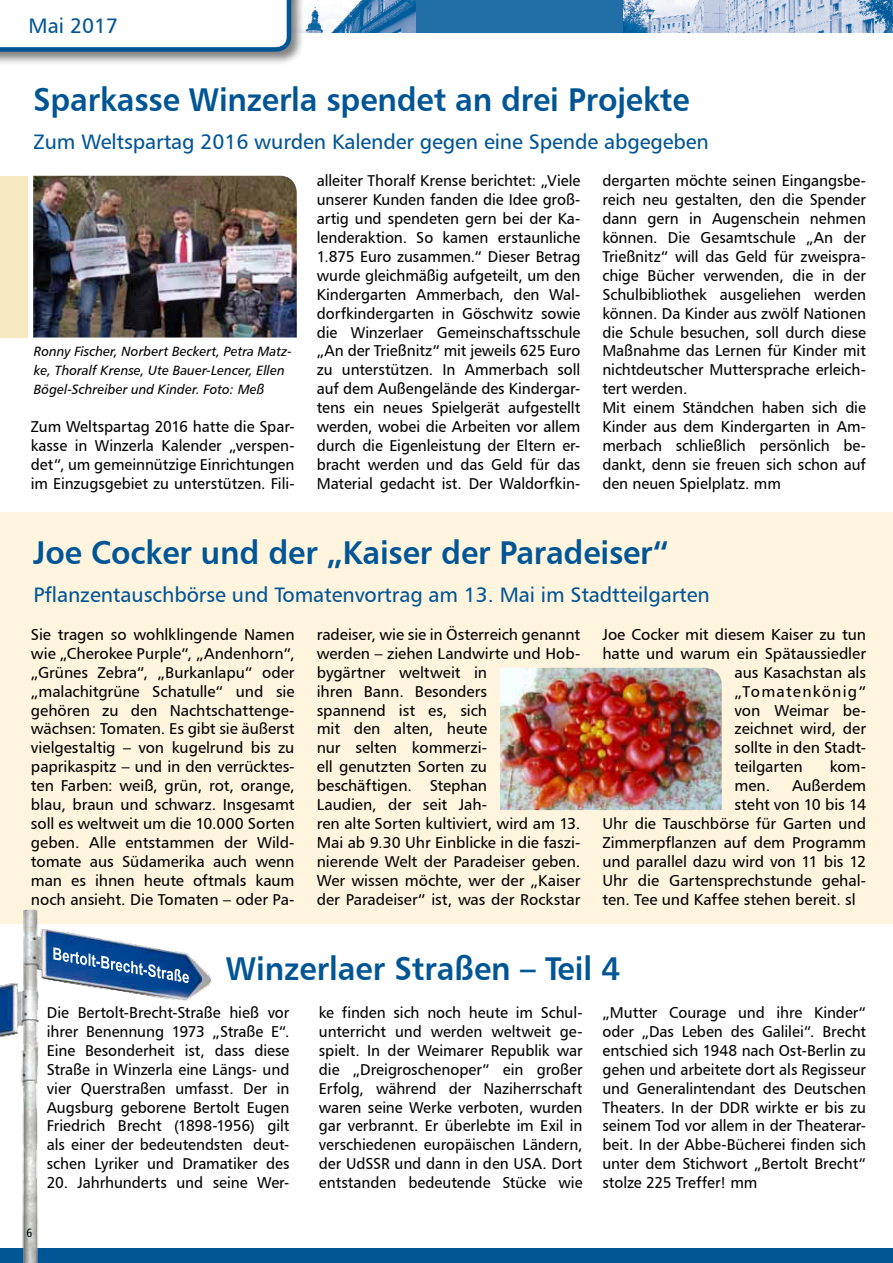
<style>
.page{position:relative;width:893px;height:1263px;background:#fff}
.page>*{position:absolute;margin:0;border:0;box-sizing:border-box;transform-origin:0 0}
.t1{font:33px "Humanist 777 BT Bold B";letter-spacing:-.005em;color:#005595;scale:.95 1}
.t2{font:21px "Humanist 777 BT Roman B";letter-spacing:-.005em;color:#005595}
.t3{font:15.75px/18.9px "Humanist 777 BT Roman B";letter-spacing:-.005em;color:#000;text-align:justify}
.t4{font:13.5px/18.9px "Humanist 777 BT Italic B";letter-spacing:.005em;color:#000}
.t5{font:12px "Humanist 777 BT Roman Condensed B";color:#000}
</style>
<div class="page">
<div style="left:0;top:512px;width:893px;height:411px;background:#fff4de"></div>
<div style="left:266px;top:0;width:627px;height:33px;background:#226ea7"></div>
<div style="left:0;top:1249px;width:893px;height:14px;background:#005595"></div>
<img style="left:305px;top:0;width:111px;height:33px">
<div style="left:0;top:0;width:305px;height:66px;background:#000;opacity:.5"></div>
<svg style="left:0;top:0;width:291px;height:52px"></svg>
<img style="left:624px;top:0;width:269px;height:33px">
<div style="left:0;top:176px;width:27px;height:162px;background:#f7e9bf"></div>
<img style="left:33px;top:176px;width:264px;height:162px">
<img style="left:500px;top:668px;width:222px;height:142px">
<img style="left:0;top:909px;width:212px;height:354px">
<svg style="left:53px;top:947px;width:136px;height:36px;background:#376aa6"></svg>
<h2 class="t2" style="left:28px;top:12px;width:91px">Mai 2017</h2>
<h1 class="t1" style="left:33px;top:78px;width:693px">Sparkasse Winzerla spendet an drei Projekte</h1>
<h2 class="t2" style="left:34px;top:128px;width:677px">Zum Weltspartag 2016 wurden Kalender gegen eine Spende abgegeben</h2>
<p class="t4" style="left:34px;top:342px;width:259px">Ronny Fischer, Norbert Beckert, Petra Matz&shy;ke, Thoralf Krense, Ute Bauer-Lencer, Ellen<br>Bögel-Schreiber und Kinder. Foto: Meß</p>
<p class="t3" style="left:31px;top:417px;width:265px">Zum Weltspartag 2016 hatte die Spar&shy;kasse in Winzerla Kalender „verspen&shy;det“, um gemeinnützige Einrichtungen im Einzugsgebiet zu unterstützen. Fili-</p>
<p class="t3" style="left:317px;top:171px;width:265px">alleiter Thoralf Krense berichtet: „Viele unserer Kunden fanden die Idee groß&shy;artig und spendeten gern bei der Ka&shy;lenderaktion. So kamen erstaunliche 1.875 Euro zusammen.“ Dieser Betrag wurde gleichmäßig aufgeteilt, um den Kindergarten Ammerbach, den Wal&shy;dorfkindergarten in Göschwitz sowie die Winzerlaer Gemeinschaftsschule „An der Trießnitz“ mit jeweils 625 Euro zu unterstützen. I n Ammerbach soll auf dem Außengelände des Kindergar&shy;tens ein neues Spielgerät aufgestellt werden, wobei die Arbeiten vor allem durch die Eigenleistung der Eltern er&shy;bracht werden und das Geld für das Material gedacht ist. Der Waldorfkin-</p>
<p class="t3" style="left:602px;top:171px;width:265px;text-align:left">dergarten möchte seinen Eingangsbe&shy;reich neu gestalten, den die Spender dann gern in Augenschein nehmen können. Die Gesamtschule „An der Trießnitz“ will das Geld für zweispra&shy;chige Bücher verwenden, die in der Schulbibliothek ausgeliehen werden können. Da Kinder aus zwölf Nationen die Schule besuchen, soll durch diese Maßnahme das Lernen für Kinder mit nichtdeutscher Muttersprache erleich&shy;tert werden.<br>Mit einem Ständchen haben sich die Kinder aus dem Kindergarten in Am&shy;merbach schließlich persönlich be&shy;dankt, denn sie freuen sich schon auf den neuen Spielplatz. mm</p>
<h1 class="t1" style="left:33px;top:532px;width:671px">Joe Cocker und der „Kaiser der Paradeiser“</h1>
<h2 class="t2" style="left:34px;top:582px;width:678px">Pflanzentauschbörse und Tomatenvortrag am 13. Mai im Stadtteilgarten</h2>
<p class="t3" style="left:31px;top:625px;width:265px">Sie tragen so wohlklingende Namen wie „Cherokee Purple“, „Andenhorn“, „Grünes Zebra“, „Burkanlapu“ oder „malachitgrüne Schatulle“ und sie gehören zu den Nachtschattenge&shy;wächsen: Tomaten. Es gibt sie äußerst vielgestaltig – von kugelrund bis zu paprikaspitz – und in den verrücktes&shy;ten Farben: weiß, grün, rot, orange, blau, braun und schwarz. I nsgesamt soll es weltweit um die 10.000 Sorten geben. Alle entstammen der Wild&shy;tomate aus Südamerika auch wenn man es ihnen heute oftmals kaum noch ansieht. Die Tomaten – oder Pa-</p>
<p class="t3" style="left:317px;top:625px;width:265px;text-align:left">radeiser, wie sie in Österreich genannt werden – ziehen Landwirte und Hob&shy;bygärtner weltweit in<br>ihren Bann. Besonders<br>spannend ist es, sich<br>mit den alten, heute<br>nur selten kommerzi-<br>ell genutzten Sorten zu beschäftigen. Stephan<br>Laudien, der seit Jah-<br>ren alte Sorten kultiviert, wird am 13.<br>Mai ab 9.30 U hr Einblicke in die faszi&shy;nierende Welt der Paradeiser geben.<br>Wer wissen möchte, wer der „Kaiser der Paradeiser“ ist, was der Rockstar</p>
<p class="t3" style="left:602px;top:625px;width:265px">Joe Cocker mit diesem Kaiser zu tun</p>
<p class="t3" style="left:602px;top:644px;width:265px">hatte und warum ein Spätaussiedler</p>
<p class="t3" style="left:734px;top:662px;width:133px">aus Kasachstan als</p>
<p class="t3" style="left:734px;top:681px;width:133px">„Tomatenkönig“</p>
<p class="t3" style="left:734px;top:700px;width:133px">von Weimar be-</p>
<p class="t3" style="left:734px;top:719px;width:133px">zeichnet wird, der</p>
<p class="t3" style="left:734px;top:738px;width:133px">sollte in den Stadt-</p>
<p class="t3" style="left:734px;top:757px;width:70px">teilgarten</p>
<p class="t3" style="left:830px;top:757px;width:38px">kom-</p>
<p class="t3" style="left:734px;top:776px;width:37px">men.</p>
<p class="t3" style="left:792px;top:776px;width:75px">Außerdem</p>
<p class="t3" style="left:734px;top:795px;width:133px">steht von 10 bis 14</p>
<p class="t3" style="left:602px;top:814px;width:265px">U hr die Tauschbörse für Garten und</p>
<p class="t3" style="left:602px;top:833px;width:265px">Zimmerpflanzen auf dem Programm</p>
<p class="t3" style="left:602px;top:851px;width:265px">und parallel dazu wird von 11 bis 12</p>
<p class="t3" style="left:602px;top:870px;width:265px">U hr die Gartensprechstunde gehal-</p>
<p class="t3" style="left:602px;top:889px;width:255px">ten. Tee und Kaffee stehen bereit. sl</p>
<h1 class="t1" style="left:226px;top:948px;width:417px">Winzerlaer Straßen – Teil 4</h1>
<p class="t3" style="left:319px;top:1003px;width:265px">ke finden sich noch heute im Schul&shy;unterricht und werden weltweit ge&shy;spielt. I n der Weimarer Republik war die „Dreigroschenoper“ ein großer Erfolg, während der Naziherrschaft waren seine Werke verboten, wurden gar verbrannt. Er überlebte im Exil in verschiedenen europäischen Ländern, der UdSSR und dann in den USA. Dort entstanden bedeutende Stücke wie</p>
<p class="t3" style="left:602px;top:1003px;width:265px">„Mutter Courage und ihre Kinder“ oder „Das Leben des Galilei“. Brecht entschied sich 1948 nach Ost-Berlin zu gehen und arbeitete dort als Regisseur und Generalintendant des Deutschen Theaters. I n der DDR wirkte er bis zu seinem Tod vor allem in der Theaterar&shy;beit. I n der Abbe-Bücherei finden sich unter dem Stichwort „Bertolt Brecht“ stolze 225 Treffer! mm</p>
<p class="t3" style="left:47px;top:1003px;width:244px">Die Bertolt-Brecht-Straße hieß vor ihrer Benennung 1973 „Straße E“.<br>Eine Besonderheit ist, dass diese Straße in Winzerla eine Längs- und vier Querstraßen umfasst. Der in Augsburg geborene Bertolt Eugen Friedrich Brecht (1898-1956) gilt als einer der bedeutendsten deut&shy;schen Lyriker und Dramatiker des</p>
<p class="t3" style="left:47px;top:1173px;width:244px">20. Jahrhunderts und seine Wer-</p>
<p class="t5" style="left:27px;top:1226px;width:7px">6</p>
</div>
